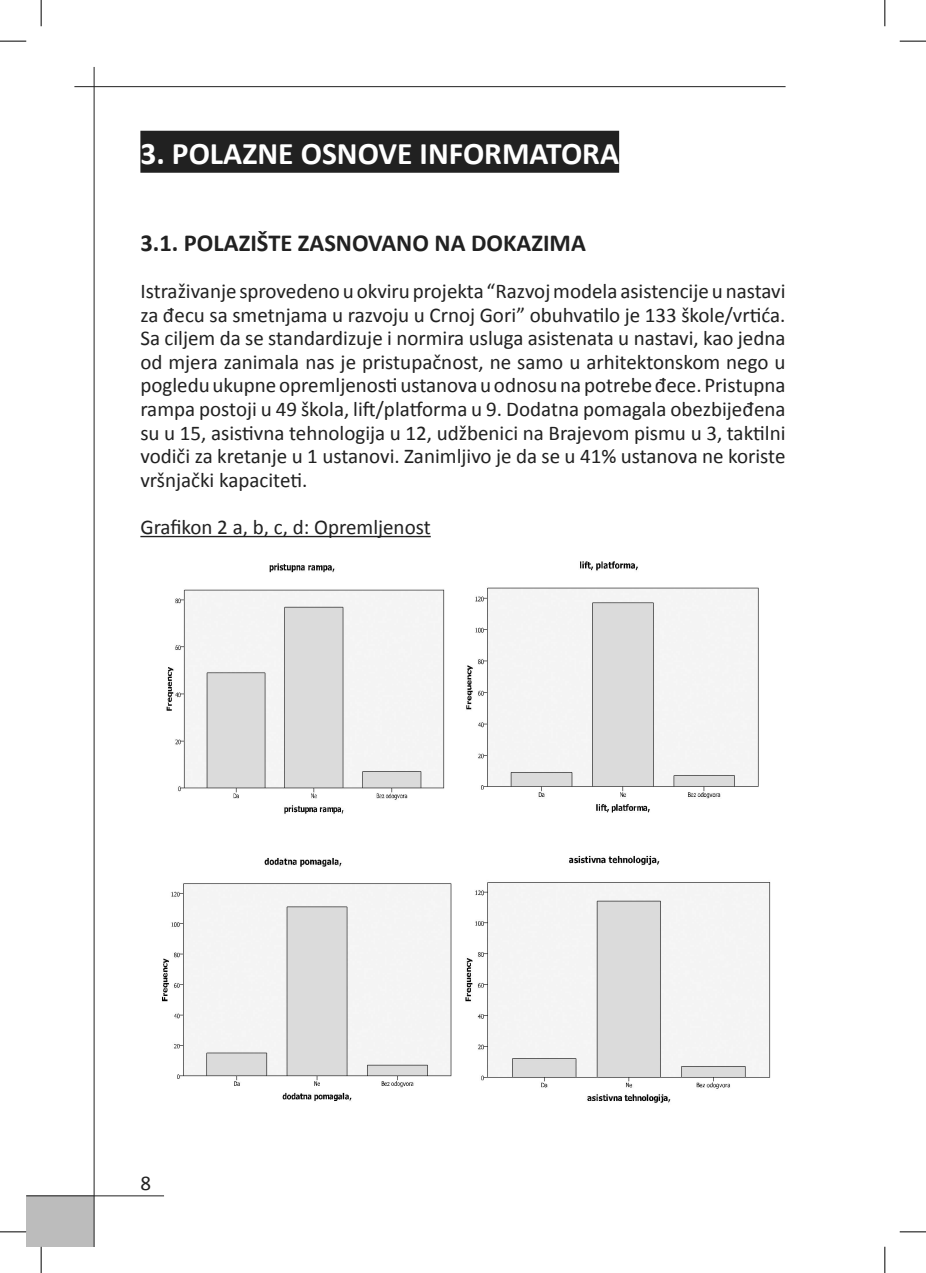
<style>
.page{position:relative;width:926px;height:1273px;background:#fff}
.page>*{position:absolute;margin:0;border:0;box-sizing:border-box;transform-origin:0 0}
.Paragraph_Style_1{font:700 31.5px "Calibri";color:#fff}
.t1{font:700 24.5px "Calibri";color:#212121}
.t2{font:21px/23.6px "Calibri";color:#212121;text-align:justify}
</style>
<div class="page">
<div style="left:26px;top:1195px;width:68px;height:52px;background:#bcbcbc"></div>
<hr style="left:26px;top:1195px;width:138px;height:1px;background:#212121">
<hr style="left:74px;top:86px;width:711px;height:1px;background:#212121">
<hr style="left:94px;top:67px;width:1px;height:1180px;background:#212121">
<div style="left:140px;top:131px;width:479px;height:42px;background:#212121"></div>
<hr style="left:140px;top:536px;width:291px;height:1px;background:#212121">
<img style="left:162px;top:561px;width:609px;height:542px">
<svg style="left:0;top:41px;width:26px;height:1px"></svg>
<svg style="left:899px;top:41px;width:27px;height:1px"></svg>
<svg style="left:0;top:1231px;width:26px;height:1px"></svg>
<svg style="left:899px;top:1231px;width:27px;height:1px"></svg>
<svg style="left:41px;top:0;width:1px;height:26px"></svg>
<svg style="left:41px;top:1247px;width:1px;height:26px"></svg>
<svg style="left:884px;top:0;width:1px;height:26px"></svg>
<svg style="left:884px;top:1247px;width:1px;height:26px"></svg>
<p class="Paragraph_Style_1" style="left:140px;top:134px;width:480px">3. POLAZNE OSNOVE INFORMATORA</p>
<p class="t1" style="left:140px;top:227px;width:447px">3.1. POLAZIŠTE ZASNOVANO NA DOKAZIMA</p>
<p class="t2" style="left:140px;top:278px;width:646px">Istraživanje sprovedeno u okviru projekta “Razvoj modela asistencije u nastavi za đecu sa smetnjama u razvoju u Crnoj Gori” obuhvatilo je 133 škole/vrtića.<br>Sa ciljem da se standardizuje i normira usluga asistenata u nastavi, kao jedna od mjera zanimala nas je pristupačnost, ne samo u arhitektonskom nego u pogledu ukupne opremljenosti ustanova u odnosu na potrebe đece. Pristupna rampa postoji u 49 škola, lift/platforma u 9. Dodatna pomagala obezbijeđena su u 15, asistivna tehnologija u 12, udžbenici na Brajevom pismu u 3, taktilni vodiči za kretanje u 1 ustanovi. Zanimljivo je da se u 41% ustanova ne koriste vršnjački kapaciteti.</p>
<p class="t2" style="left:140px;top:514px;width:292px">Grafikon 2 a, b, c, d: Opremljenost</p>
<p class="t2" style="left:140px;top:1170px;width:12px">8</p>
</div>
